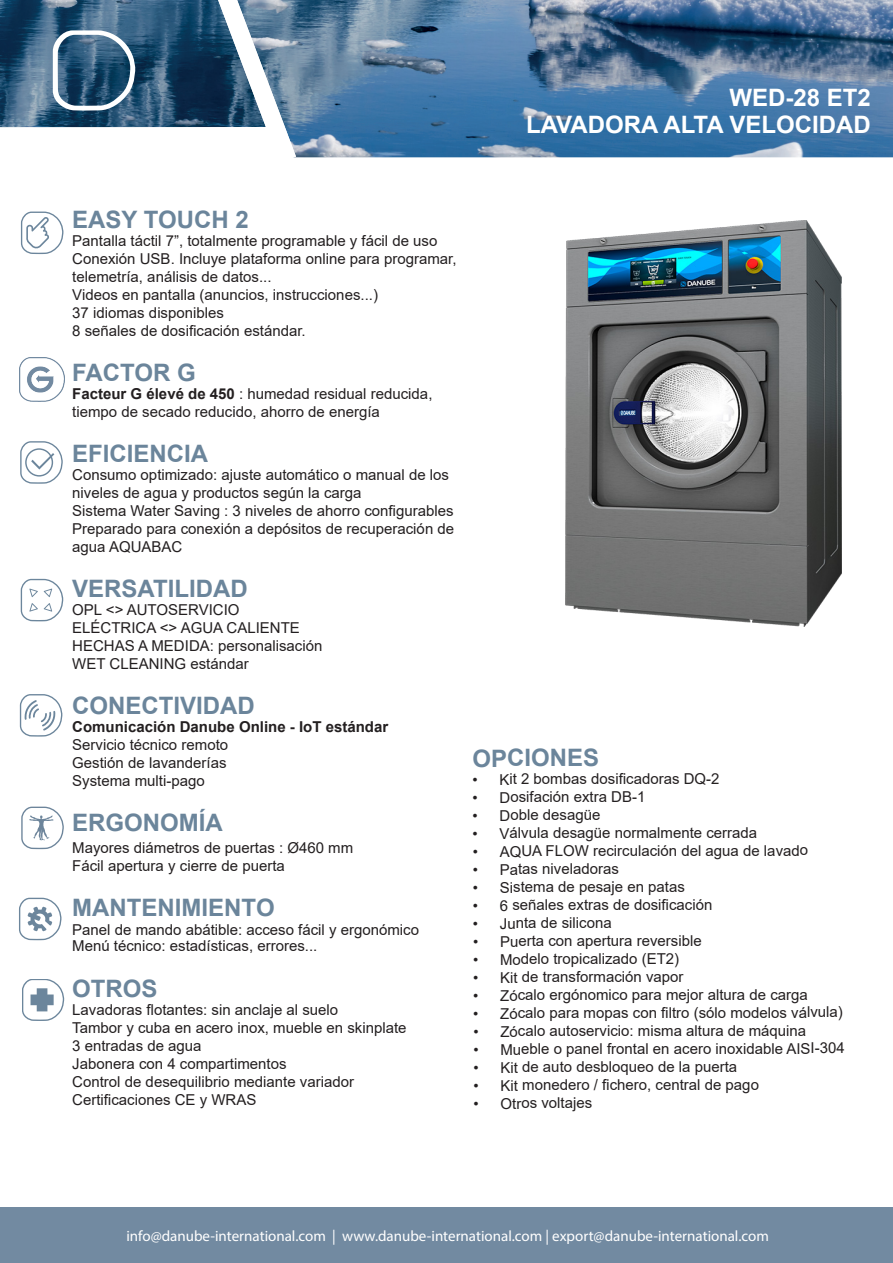
<style>
.page{position:relative;width:893px;height:1263px;background:#fff}
.page>*{position:absolute;margin:0;border:0;box-sizing:border-box;transform-origin:0 0}
.Danube_H2{font:700 24px "Arial";color:#6b859b}
.DANUBE_H1{font:700 24px "Arial";color:#fff}
.Danube_P_-_FR{font:700 24px "Arial";color:#6b859b}
.Danube_P_-_FR-2{font:15px/18px "Arial";color:#231f20}
.t1{font:15px "Myriad Pro";color:#fff}
.Danube_P_-_FR-3{font:700 15px "Arial";color:#231f20}
.s1{font-weight:700}
</style>
<div class="page">
<img style="left:0;top:0;width:893px;height:157px">
<div style="left:0;top:1208px;width:893px;height:55px;background:#728aa1"></div>
<svg style="left:53px;top:30px;width:83px;height:81px"></svg>
<svg style="left:218px;top:0;width:78px;height:158px"></svg>
<img style="left:566px;top:220px;width:275px;height:406px">
<svg style="left:21px;top:212px;width:43px;height:42px"></svg>
<svg style="left:20px;top:694px;width:43px;height:43px"></svg>
<svg style="left:20px;top:441px;width:43px;height:43px"></svg>
<svg style="left:21px;top:807px;width:43px;height:42px"></svg>
<svg style="left:21px;top:579px;width:42px;height:42px"></svg>
<svg style="left:22px;top:979px;width:42px;height:42px"></svg>
<img style="left:20px;top:357px;width:45px;height:44px">
<svg style="left:19px;top:898px;width:43px;height:42px"></svg>
<p class="DANUBE_H1" style="left:729px;top:81px;width:143px">WED-28 ET2</p>
<p class="DANUBE_H1" style="left:526px;top:108px;width:346px">LAVADORA ALTA VELOCIDAD</p>
<p class="Danube_H2" style="left:72px;top:203px;width:178px">EASY TOUCH 2</p>
<p class="Danube_P_-_FR-2" style="left:72px;top:232px;width:367px">Pantalla táctil 7”, totalmente programable y fácil de uso</p>
<p class="Danube_P_-_FR-2" style="left:72px;top:250px;width:386px">Conexión USB. Incluye plataforma online para programar, telemetría, análisis de datos...</p>
<p class="Danube_P_-_FR-2" style="left:72px;top:286px;width:307px">Videos en pantalla (anuncios, instrucciones...)</p>
<p class="Danube_P_-_FR-2" style="left:72px;top:304px;width:153px">37 idiomas disponibles</p>
<p class="Danube_P_-_FR-2" style="left:72px;top:322px;width:235px">8 señales de dosificación estándar.</p>
<p class="Danube_H2" style="left:72px;top:356px;width:125px">FACTOR G</p>
<p class="Danube_P_-_FR-2" style="left:72px;top:385px;width:362px"><span class="s1">Facteur G élevé de 450</span> : humedad residual reducida, tiempo de secado reducido, ahorro de energía</p>
<p class="Danube_H2" style="left:72px;top:437px;width:138px">EFICIENCIA</p>
<p class="Danube_P_-_FR-2" style="left:72px;top:466px;width:378px">Consumo optimizado: ajuste automático o manual de los niveles de agua y productos según la carga</p>
<p class="Danube_P_-_FR-2" style="left:72px;top:502px;width:383px">Sistema Water Saving : 3 niveles de ahorro configurables</p>
<p class="Danube_P_-_FR-2" style="left:72px;top:520px;width:383px">Preparado para conexión a depósitos de recuperación de agua AQUABAC</p>
<p class="Danube_H2" style="left:72px;top:572px;width:177px">VERSATILIDAD</p>
<p class="Danube_P_-_FR-2" style="left:72px;top:601px;width:169px">OPL &lt;&gt; AUTOSERVICIO</p>
<p class="Danube_P_-_FR-2" style="left:72px;top:619px;width:229px">ELÉCTRICA &lt;&gt; AGUA CALIENTE</p>
<p class="Danube_P_-_FR-2" style="left:72px;top:637px;width:252px">HECHAS A MEDIDA: personalisación</p>
<p class="Danube_P_-_FR-2" style="left:72px;top:655px;width:178px">WET CLEANING estándar</p>
<p class="Danube_H2" style="left:72px;top:689px;width:184px">CONECTIVIDAD</p>
<p class="Danube_P_-_FR-3" style="left:72px;top:716px;width:317px">Comunicación Danube Online - IoT estándar</p>
<p class="Danube_P_-_FR-2" style="left:72px;top:736px;width:157px">Servicio técnico remoto</p>
<p class="Danube_P_-_FR-2" style="left:72px;top:754px;width:156px">Gestión de lavanderías</p>
<p class="Danube_P_-_FR-2" style="left:72px;top:772px;width:134px">Systema multi-pago</p>
<p class="Danube_H2" style="left:72px;top:806px;width:152px">ERGONOMÍA</p>
<p class="Danube_P_-_FR-2" style="left:72px;top:838px;width:282px">Mayores diámetros de puertas : Ø460 mm</p>
<p class="Danube_P_-_FR-2" style="left:72px;top:856px;width:214px">Fácil apertura y cierre de puerta</p>
<p class="Danube_P_-_FR" style="left:72px;top:890px;width:204px">MANTENIMIENTO</p>
<p class="Danube_P_-_FR-2" style="left:72px;top:921px;width:348px;line-height:16.2px">Panel de mando abátible: acceso fácil y ergonómico<br>Menú técnico: estadísticas, errores...</p>
<p class="Danube_H2" style="left:72px;top:971px;width:87px">OTROS</p>
<p class="Danube_P_-_FR-2" style="left:72px;top:1000px;width:267px">Lavadoras flotantes: sin anclaje al suelo</p>
<p class="Danube_P_-_FR-2" style="left:72px;top:1018px;width:336px">Tambor y cuba en acero inox, mueble en skinplate</p>
<p class="Danube_P_-_FR-2" style="left:72px;top:1036px;width:131px">3 entradas de agua</p>
<p class="Danube_P_-_FR-2" style="left:72px;top:1054px;width:216px">Jabonera con 4 compartimentos</p>
<p class="Danube_P_-_FR-2" style="left:72px;top:1072px;width:283px">Control de desequilibrio mediante variador</p>
<p class="Danube_P_-_FR-2" style="left:72px;top:1090px;width:186px">Certificaciones CE y WRAS</p>
<p class="Danube_H2" style="left:472px;top:741px;width:128px">OPCIONES</p>
<p class="Danube_P_-_FR-2" style="left:472px;top:770px;width:249px">• Kit 2 bombas dosificadoras DQ-2</p>
<p class="Danube_P_-_FR-2" style="left:472px;top:788px;width:174px">• Dosifación extra DB-1</p>
<p class="Danube_P_-_FR-2" style="left:473px;top:806px;width:129px">• Doble desagüe</p>
<p class="Danube_P_-_FR-2" style="left:473px;top:824px;width:286px">• Válvula desagüe normalmente cerrada</p>
<p class="Danube_P_-_FR-2" style="left:473px;top:842px;width:337px">• AQUA FLOW recirculación del agua de lavado</p>
<p class="Danube_P_-_FR-2" style="left:473px;top:860px;width:148px">• Patas niveladoras</p>
<p class="Danube_P_-_FR-2" style="left:473px;top:878px;width:214px">• Sistema de pesaje en patas</p>
<p class="Danube_P_-_FR-2" style="left:473px;top:896px;width:241px">• 6 señales extras de dosificación</p>
<p class="Danube_P_-_FR-2" style="left:473px;top:914px;width:140px">• Junta de silicona</p>
<p class="Danube_P_-_FR-2" style="left:473px;top:932px;width:230px">• Puerta con apertura reversible</p>
<p class="Danube_P_-_FR-2" style="left:473px;top:950px;width:208px">• Modelo tropicalizado (ET2)</p>
<p class="Danube_P_-_FR-2" style="left:473px;top:968px;width:212px">• Kit de transformación vapor</p>
<p class="Danube_P_-_FR-2" style="left:473px;top:986px;width:336px">• Zócalo ergónomico para mejor altura de carga</p>
<p class="Danube_P_-_FR-2" style="left:473px;top:1003px;width:371px">• Zócalo para mopas con filtro (sólo modelos válvula)</p>
<p class="Danube_P_-_FR-2" style="left:473px;top:1022px;width:335px">• Zócalo autoservicio: misma altura de máquina</p>
<p class="Danube_P_-_FR-2" style="left:473px;top:1039px;width:373px">• Mueble o panel frontal en acero inoxidable AISI-304</p>
<p class="Danube_P_-_FR-2" style="left:473px;top:1058px;width:265px">• Kit de auto desbloqueo de la puerta</p>
<p class="Danube_P_-_FR-2" style="left:473px;top:1076px;width:287px">• Kit monedero / fichero, central de pago</p>
<p class="Danube_P_-_FR-2" style="left:474px;top:1094px;width:120px">• Otros voltajes</p>
<p class="t1" style="left:126px;top:1226px;width:644px">info@danube-international.com | www.danube-international.com | export@danube-international.com</p>
</div>
